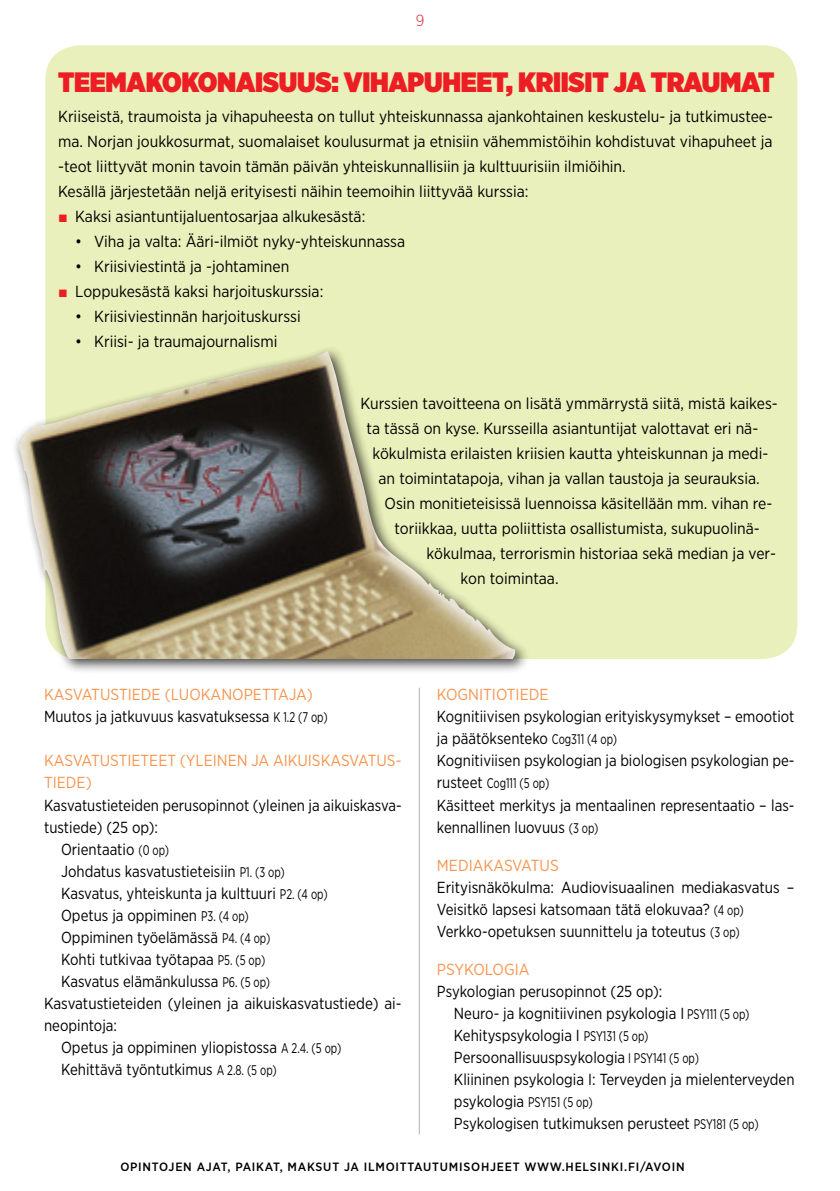
<style>
.page{position:relative;width:840px;height:1191px;background:#fff}
.page>*{position:absolute;margin:0;border:0;box-sizing:border-box;transform-origin:0 0}
.t1{font:900 28px "Gotham Narrow";letter-spacing:-.01em;color:#ed1d24}
.t2{font:16px/25px "Gotham Narrow";color:#000}
.t3{font:16px/22px "Gotham Narrow";color:#000;scale:.95 1}
.t4{font:16px/22px "Gotham Narrow";color:#000;scale:.94 1}
.t5{font:16px "Gotham Narrow";color:#f79550}
.t6{font:300 16px "Gotham Narrow";color:#d2232a}
.t7{font:14px "Gotham Narrow";color:#000;scale:.8 1}
.t8{font:500 12px "Gotham Narrow";letter-spacing:.06em;color:#000;scale:1.05 1}
.s1{font-family:"Arial";color:#ed1d24}
.s2{color:#f79550}
.s3{font-size:14px}
.s4{font-size:16px}
</style>
<div class="page">
<div style="left:45px;top:45px;width:751px;height:614px;background:#eaf0bb;border-radius:34px"></div>
<hr style="left:418px;top:687px;width:1px;height:447px;background:#a8b6bf">
<div style="left:11px;top:346px;width:518px;height:328px;background:#000;opacity:.75"></div>
<img style="left:16px;top:351px;width:499px;height:308px">
<p class="t6" style="left:415px;top:10px;width:10px">9</p>
<h1 class="t1" style="left:58px;top:63px;width:717px">TEEMAKOKONAISUUS: VIHAPUHEET, KRIISIT JA TRAUMAT</h1>
<p class="t2" style="left:58px;top:104px;width:716px">Kriiseistä, traumoista ja vihapuheesta on tullut yhteiskunnassa ajankohtainen keskustelu- ja tutkimustee&shy;ma. Norjan joukkosurmat, suomalaiset koulusurmat ja etnisiin vähemmistöihin kohdistuvat vihapuheet ja -teot liittyvät monin tavoin tämän päivän yhteiskunnallisiin ja kulttuurisiin ilmiöihin.<br>Kesällä järjestetään neljä erityisesti näihin teemoihin liittyvää kurssia:</p>
<p class="t2" style="left:58px;top:204px;width:308px"><span class="s1">■</span> Kaksi asiantuntijaluentosarjaa alkukesästä:</p>
<p class="t2" style="left:75px;top:229px;width:331px">• Viha ja valta: Ääri-ilmiöt nyky-yhteiskunnassa</p>
<p class="t2" style="left:75px;top:254px;width:215px">• Kriisiviestintä ja -johtaminen</p>
<p class="t2" style="left:58px;top:279px;width:266px"><span class="s1">■</span> Loppukesästä kaksi harjoituskurssia:</p>
<p class="t2" style="left:75px;top:303px;width:227px">• Kriisiviestinnän harjoituskurssi</p>
<p class="t2" style="left:75px;top:328px;width:204px">• Kriisi- ja traumajournalismi</p>
<p class="t2" style="left:360px;top:390px;width:418px">Kurssien tavoitteena on lisätä ymmärrystä siitä, mistä kaikes-</p>
<p class="t2" style="left:366px;top:415px;width:393px">ta tässä on kyse. Kursseilla asiantuntijat valottavat eri nä-</p>
<p class="t2" style="left:372px;top:440px;width:397px">kökulmista erilaisten kriisien kautta yhteiskunnan ja medi-</p>
<p class="t2" style="left:378px;top:465px;width:382px">an toimintatapoja, vihan ja vallan taustoja ja seurauksia.</p>
<p class="t2" style="left:384px;top:490px;width:389px">Osin monitieteisissä luennoissa käsitellään mm. vihan re-</p>
<p class="t2" style="left:394px;top:515px;width:366px">toriikkaa, uutta poliittista osallistumista, sukupuolinä-</p>
<p class="t2" style="left:426px;top:540px;width:351px">kökulmaa, terrorismin historiaa sekä median ja ver-</p>
<p class="t2" style="left:460px;top:565px;width:99px">kon toimintaa.</p>
<p class="t3" style="left:44px;top:683px;width:300px;text-indent:262px"><span class="s2">)<br></span>Muutos ja jatkuvuus kasvatuksessa <span class="s3">K 1.2 (7 op)</span></p>
<p class="t5" style="left:44px;top:751px;width:20px">Kasvat</p>
<p class="t5" style="left:100px;top:751px;width:20px">ustieteet</p>
<p class="t5" style="left:180px;top:751px;width:16px">(yleinen</p>
<p class="t5" style="left:251px;top:751px;width:66px">jaaikuiskasvat</p>
<p class="t5" style="left:376px;top:751px;width:27px">us-</p>
<p class="t5" style="left:44px;top:773px;width:49px">tiede)</p>
<p class="t4" style="left:44px;top:793px;width:381px">Kasvatustieteiden perusopinnot (yleinen ja aikuiskasva-</p>
<p class="t3" style="left:44px;top:815px;width:121px">tustiede) (25 op):</p>
<p class="t3" style="left:61px;top:837px;width:115px">Orientaatio <span class="s3">(0 op)</span></p>
<p class="t3" style="left:61px;top:859px;width:237px">Johdatus kasvatustieteisiin <span class="s3">P1. (3 op)</span></p>
<p class="t3" style="left:61px;top:881px;width:282px">Kasvatus, yhteiskunta ja kulttuuri <span class="s3">P2. (4 op)</span></p>
<p class="t3" style="left:61px;top:903px;width:199px">Opetus ja oppiminen <span class="s3">P3. (4 op)</span></p>
<p class="t3" style="left:61px;top:925px;width:222px">Oppiminen työelämässä <span class="s3">P4. (4 op)</span></p>
<p class="t3" style="left:61px;top:947px;width:216px">Kohti tutkivaa työtapaa <span class="s3">P5. (5 op)</span></p>
<p class="t3" style="left:61px;top:969px;width:221px">Kasvatus elämänkulussa <span class="s3">P6. (5 op)</span></p>
<p class="t2" style="left:44px;top:990px;width:359px">Kasvatustieteiden (yleinen ja aikuiskasvatustiede) ai-</p>
<p class="t3" style="left:44px;top:1013px;width:78px">neopintoja:</p>
<p class="t3" style="left:61px;top:1035px;width:296px">Opetus ja oppiminen yliopistossa <span class="s3">A 2.4. (5 op)</span></p>
<p class="t3" style="left:61px;top:1057px;width:228px">Kehittävä työntutkimus <span class="s3">A 2.8. (5 op)</span></p>
<p class="t5" style="left:44px;top:685px;width:20px">Kasvat</p>
<p class="t5" style="left:100px;top:685px;width:19px">ustie</p>
<p class="t5" style="left:141px;top:685px;width:60px">de (luokanopettaja</p>
<p class="t5" style="left:436px;top:685px;width:40px">Kognitiotie</p>
<p class="t5" style="left:528px;top:685px;width:19px">de</p>
<p class="t4" style="left:436px;top:705px;width:381px">Kognitiivisen psykologian erityiskysymykset – emootiot ja päätöksenteko <span class="s3">Cog311 (4 op)<br></span>Kognitiviisen psykologian ja biologisen psykologian pe-</p>
<p class="t7" style="left:436px;top:775px;width:142px"><span class="s4">rusteet</span> Cog111 (5 op)</p>
<p class="t3" style="left:436px;top:793px;width:377px">Käsitteet merkitys ja mentaalinen representaatio – las&shy;kennallinen luovuus <span class="s3">(3 op)</span></p>
<p class="t5" style="left:436px;top:855px;width:42px">Mediakasvat</p>
<p class="t5" style="left:539px;top:855px;width:19px">us</p>
<p class="t2" style="left:436px;top:875px;width:359px;line-height:22px">Erityisnäkökulma: Audiovisuaalinen mediakasvatus –<br>Veisitkö lapsesi katsomaan tätä elokuvaa? <span class="s3">(4 op)<br></span>Verkko-opetuksen suunnittelu ja toteutus <span class="s3">(3 op)</span></p>
<p class="t5" style="left:436px;top:959px;width:20px">Psykolo</p>
<p class="t5" style="left:504px;top:959px;width:19px">gia</p>
<p class="t3" style="left:453px;top:979px;width:360px;text-indent:-17px">Psykologian perusopinnot (25 op):<br>Neuro- ja kognitiivinen psykologia I <span class="s3">PSY111 (5 op)<br></span>Kehityspsykologia I <span class="s3">PSY131 (5 op)<br></span>Persoonallisuuspsykologia <span class="s3">I PSY141 (5 op)<br></span>Kliininen psykologia I: Terveyden ja mielenterveyden</p>
<p class="t7" style="left:453px;top:1093px;width:175px"><span class="s4">psykologia</span> PSY151 (5 op)</p>
<p class="t3" style="left:453px;top:1111px;width:322px">Psykologisen tutkimuksen perusteet <span class="s3">PSY181 (5 op)</span></p>
<p class="t8" style="left:120px;top:1159px;width:538px">OPINTOJEN AJAT, PAIKAT, MAKSUT JA ILMOITTAUTUMISOHJEET WWW.HELSINKI.FI/AVOIN</p>
</div>
